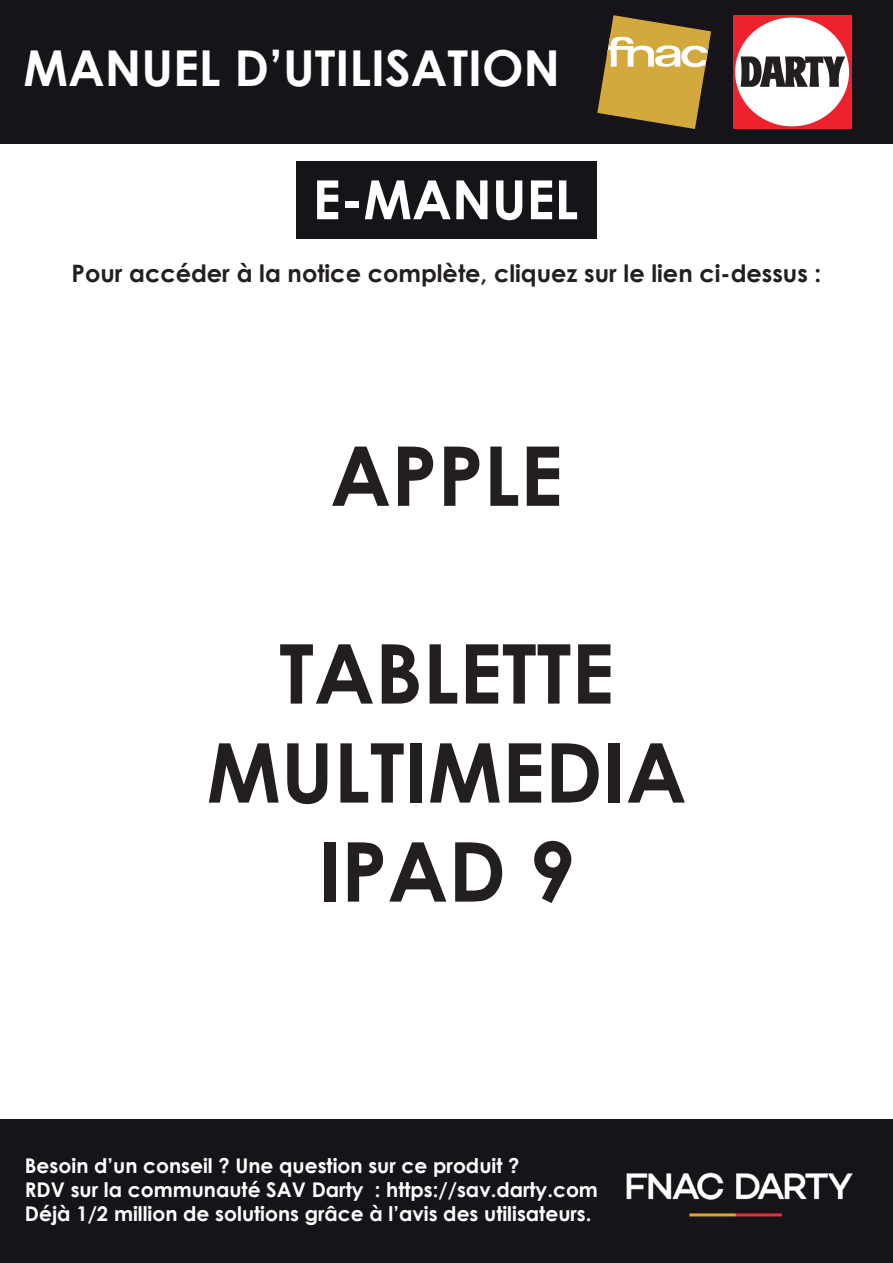
<style>
.page{position:relative;width:893px;height:1263px;background:#fff}
.page>*{position:absolute;margin:0;border:0;box-sizing:border-box;transform-origin:0 0}
.t1{font:700 82.5px/99px "Century Gothic";color:#231f20;text-align:center}
.t2{font:700 54px "Century Gothic";color:#fff}
.t3{font:700 49.5px "Century Gothic";color:#fff}
.t4{font:700 24px "Century Gothic";color:#231f20}
.t5{font:700 20.25px/24px "Century Gothic";color:#fff}
</style>
<div class="page">
<div style="left:0;top:1119px;width:893px;height:144px;background:#171419"></div>
<img style="left:626px;top:1172px;width:227px;height:45px">
<div style="left:0;top:0;width:893px;height:144px;background:#171419"></div>
<div style="left:733px;top:15px;width:119px;height:114px;background:#ee222d"></div>
<div style="left:735px;top:18px;width:114px;height:108px;background:#fff;border-radius:50%"></div>
<svg style="left:741px;top:57px;width:104px;height:30px"></svg>
<svg style="left:597px;top:15px;width:114px;height:114px"></svg>
<div style="left:296px;top:161px;width:300px;height:78px;background:#171419"></div>
<h3 class="t3" style="left:24px;top:30px;width:538px">MANUEL D’UTILISATION</h3>
<h2 class="t2" style="left:313px;top:159px;width:267px">E-MANUEL</h2>
<p class="t4" style="left:72px;top:256px;width:751px">Pour accéder à la notice complète, cliquez sur le lien ci-dessus :</p>
<h1 class="t1" style="left:330px;top:423px;width:234px">APPLE</h1>
<h1 class="t1" style="left:207px;top:620px;width:482px">TABLETTE<br>MULTIMEDIA<br>IPAD 9</h1>
<p class="t5" style="left:25px;top:1152px;width:575px">Besoin d’un conseil ? Une question sur ce produit ?<br>RDV sur la communauté SAV Darty : https://sav.darty.com<br>Déjà 1/2 million de solutions grâce à l’avis des utilisateurs.</p>
</div>
